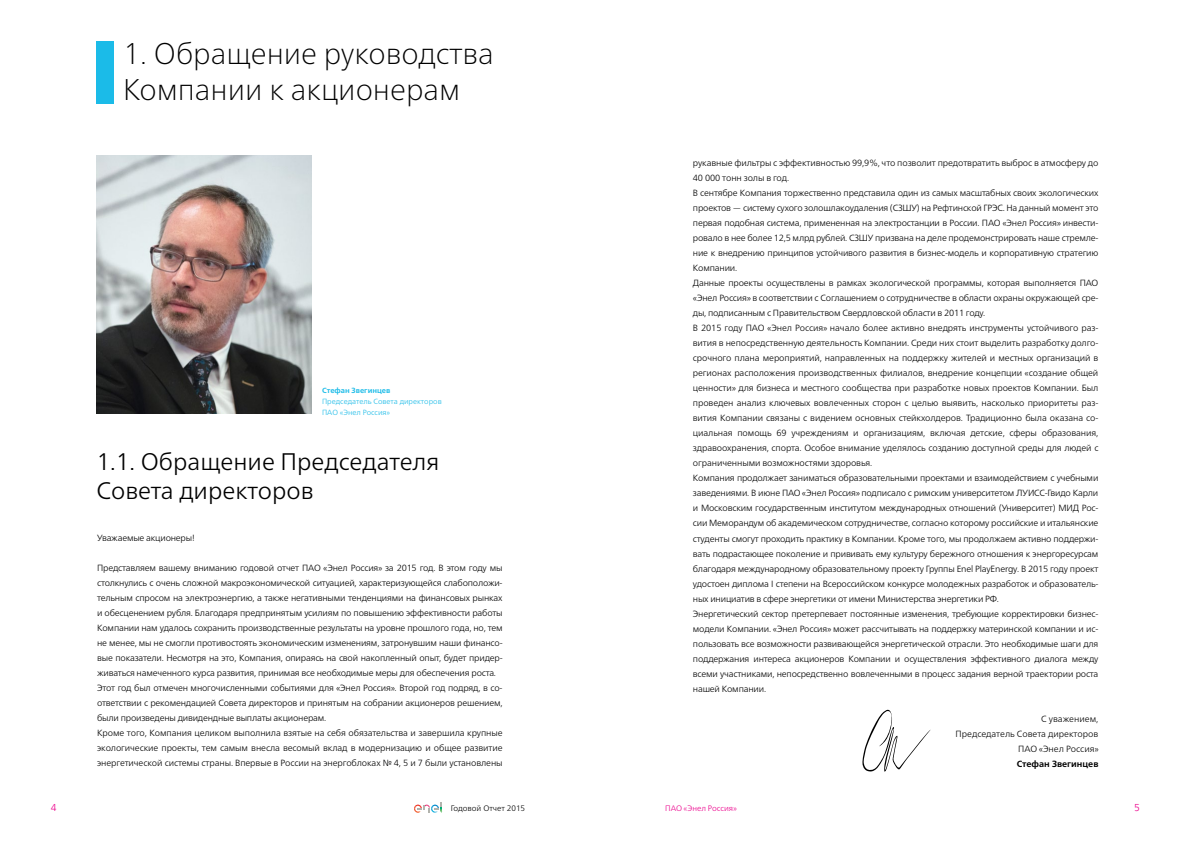
<style>
.page{position:relative;width:1191px;height:842px;background:#fff}
.page>*{position:absolute;margin:0;border:0;box-sizing:border-box;transform-origin:0 0}
.t1{font:100 30px/36px "Frutiger Neue LTCYR";color:#000}
.t2{font:300 24px/28.8px "Frutiger Neue LTCYR";color:#000}
.t3{font:300 10px "Frutiger Neue LT Com";color:#ec008c}
.t4{font:300 9px/15px "Frutiger Neue LTCYR";letter-spacing:-.02em;color:#000}
.t5{font:300 9px/15px "Frutiger Neue LTCYR";color:#000;text-align:right}
.t6{font:700 9px "Frutiger Neue LTCYR";color:#000}
.t7{font:300 8px "Frutiger Neue LTCYR";color:#000}
.t8{font:300 8px "Frutiger Neue LTCYR";color:#ec008c}
.t9{font:300 7.5px/11px "Frutiger Neue LTCYR";color:#1bbbe8}
.t10{font:700 7.5px "Frutiger Neue LTCYR";color:#1bbbe8}
</style>
<div class="page">
<svg style="left:414px;top:802px;width:28px;height:11px"></svg>
<svg style="left:862px;top:710px;width:68px;height:62px"></svg>
<img style="left:96px;top:156px;width:216px;height:258px">
<div style="left:96px;top:41px;width:17px;height:62px;background:#1bbbe8"></div>
<h1 class="t1" style="left:123px;top:35px;width:372px">1. Обращение руководства<br>Компании к акционерам</h1>
<p class="t10" style="left:322px;top:386px;width:70px">Стефан Звегинцев</p>
<p class="t9" style="left:322px;top:395px;width:121px">Председатель Совета директоров<br>ПАО «Энел Россия»</p>
<h2 class="t2" style="left:96px;top:447px;width:345px">1.1. Обращение Председателя<br>Совета директоров</h2>
<p class="t4" style="left:97px;top:531px;width:99px">Уважаемые акционеры!</p>
<p class="t4" style="left:97px;top:561px;width:407px">Представляем вашему вниманию годовой отчет ПАО «Энел Россия» за 2015 год. В этом году мы столкнулись с очень сложной макроэкономической ситуацией, характеризующейся слабоположи&shy;тельным спросом на электроэнергию, а также негативными тенденциями на финансовых рынках и обесценением рубля. Благодаря предпринятым усилиям по повышению эффективности работы Компании нам удалось сохранить производственные результаты на уровне прошлого года, но, тем не менее, мы не смогли противостоять экономическим изменениям, затронувшим наши финансо&shy;вые показатели. Несмотря на это, Компания, опираясь на свой накопленный опыт, будет придер&shy;живаться намеченного курса развития, принимая все необходимые меры для обеспечения роста.<br>Этот год был отмечен многочисленными событиями для «Энел Россия». Второй год подряд, в со&shy;ответствии с рекомендацией Совета директоров и принятым на собрании акционеров решением, были произведены дивидендные выплаты акционерам.<br>Кроме того, Компания целиком выполнила взятые на себя обязательства и завершила крупные экологические проекты, тем самым внесла весомый вклад в модернизацию и общее развитие энергетической системы страны. Впервые в России на энергоблоках № 4, 5 и 7 были установлены</p>
<p class="t4" style="left:693px;top:156px;width:407px">рукавные фильтры с эффективностью 99,9%, что позволит предотвратить выброс в атмосферу до 40 000 тонн золы в год.<br>В сентябре Компания торжественно представила один из самых масштабных своих экологических проектов — систему сухого золошлакоудаления (СЗШУ) на Рефтинской ГРЭС. На данный момент это первая подобная система, примененная на электростанции в России. ПАО «Энел Россия» инвести&shy;ровало в нее более 12,5 млрд рублей. СЗШУ призвана на деле продемонстрировать наше стремле&shy;ние к внедрению принципов устойчивого развития в бизнес-модель и корпоративную стратегию Компании.<br>Данные проекты осуществлены в рамках экологической программы, которая выполняется ПАО «Энел Россия» в соответствии с Соглашением о сотрудничестве в области охраны окружающей сре&shy;ды, подписанным с Правительством Свердловской области в 2011 году.<br>В 2015 году ПАО «Энел Россия» начало более активно внедрять инструменты устойчивого раз&shy;вития в непосредственную деятельность Компании. Среди них стоит выделить разработку долго&shy;срочного плана мероприятий, направленных на поддержку жителей и местных организаций в регионах расположения производственных филиалов, внедрение концепции «создание общей ценности» для бизнеса и местного сообщества при разработке новых проектов Компании. Был проведен анализ ключевых вовлеченных сторон с целью выявить, насколько приоритеты раз&shy;вития Компании связаны с видением основных стейкхолдеров. Традиционно была оказана со&shy;циальная помощь 69 учреждениям и организациям, включая детские, сферы образования, здравоохранения, спорта. Особое внимание уделялось созданию доступной среды для людей с ограниченными возможностями здоровья.<br>Компания продолжает заниматься образовательными проектами и взаимодействием с учебными заведениями. В июне ПАО «Энел Россия» подписало с римским университетом ЛУИСС-Гвидо Карли и Московским государственным институтом международных отношений (Университет) МИД Рос&shy;сии Меморандум об академическом сотрудничестве, согласно которому российские и итальянские студенты смогут проходить практику в Компании. Кроме того, мы продолжаем активно поддержи&shy;вать подрастающее поколение и прививать ему культуру бережного отношения к энергоресурсам благодаря международному образовательному проекту Группы Enel PlayEnergy. В 2015 году проект удостоен диплома I степени на Всероссийском конкурсе молодежных разработок и образователь&shy;ных инициатив в сфере энергетики от имени Министерства энергетики РФ.<br>Энергетический сектор претерпевает постоянные изменения, требующие корректировки бизнес&shy;модели Компании. «Энел Россия» может рассчитывать на поддержку материнской компании и ис&shy;пользовать все возможности развивающейся энергетической отрасли. Это необходимые шаги для поддержания интереса акционеров Компании и осуществления эффективного диалога между всеми участниками, непосредственно вовлеченными в процесс задания верной траектории роста нашей Компании.</p>
<p class="t5" style="left:955px;top:711px;width:145px">С уважением,<br>Председатель Совета директоров<br>ПАО «Энел Россия»</p>
<p class="t6" style="left:1016px;top:758px;width:83px">Стефан Звегинцев</p>
<p class="t3" style="left:51px;top:802px;width:7px">4</p>
<p class="t7" style="left:451px;top:804px;width:76px">Годовой Отчет 2015</p>
<p class="t8" style="left:665px;top:804px;width:73px">ПАО «Энел Россия»</p>
<p class="t3" style="left:1134px;top:802px;width:7px">5</p>
</div>
